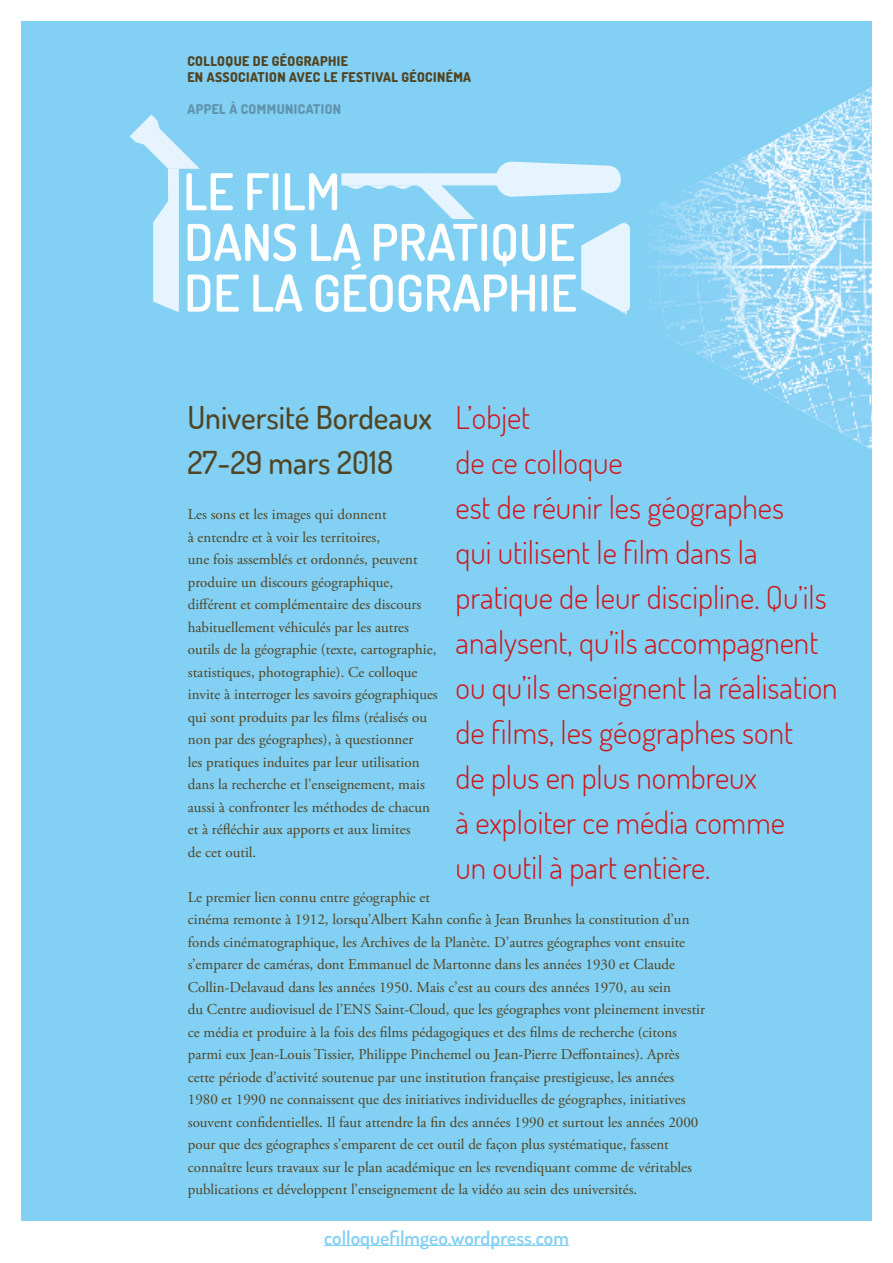
<style>
.page{position:relative;width:893px;height:1263px;background:#fff}
.page>*{position:absolute;margin:0;border:0;box-sizing:border-box;transform-origin:0 0}
.t1{font:300 31.5px/45px "Dosis";color:#cd171a}
.t2{font:500 31.5px/45px "Dosis";color:#504422}
.t3{font:600 19.5px "Dosis";color:#83d0f5}
.t4{font:15px/22.5px "Adobe Garamond Pro";color:#504422}
.t5{font:800 13.35px/16px "Dosis";letter-spacing:.03em;color:#504422}
.t6{font:800 13.35px "Dosis";letter-spacing:.03em;color:#6094ad}
</style>
<div class="page">
<div style="left:21px;top:21px;width:851px;height:1199px;background:#83d0f5"></div>
<img style="left:621px;top:87px;width:251px;height:362px">
<svg style="left:628px;top:90px;width:164px;height:344px"></svg>
<svg style="left:130px;top:115px;width:491px;height:197px"></svg>
<div style="left:618px;top:300px;width:12px;height:12px;background:#e5f4fd;border-radius:50%"></div>
<div style="left:618px;top:223px;width:12px;height:12px;background:#e5f4fd;border-radius:50%"></div>
<div style="left:617px;top:230px;width:13px;height:76px;background:#e5f4fd"></div>
<hr style="left:324px;top:1245px;width:245px;height:1px;background:#83d0f5">
<p class="t5" style="left:187px;top:53px;width:285px">COLLOQUE DE GÉOGRAPHIE<br>EN ASSOCIATION AVEC LE FESTIVAL GÉOCINÉMA</p>
<p class="t6" style="left:187px;top:101px;width:155px">APPEL À COMMUNICATION</p>
<p class="t1" style="left:455px;top:394px;width:384px">L’objet<br>de ce colloque<br>est de réunir les géographes<br>qui utilisent le film dans la pratique de leur discipline. Qu’ils analysent, qu’ils accompagnent ou qu’ils enseignent la réalisation de films, les géographes sont<br>de plus en plus nombreux<br>à exploiter ce média comme<br>un outil à part entière.</p>
<h1 class="t2" style="left:187px;top:394px;width:246px">Université Bordeaux<br>27-29 mars 2018</h1>
<p class="t4" style="left:188px;top:504px;width:251px">Les sons et les images qui donnent<br>à entendre et à voir les territoires,<br>une fois assemblés et ordonnés, peuvent produire un discours géographique, différent et complémentaire des discours habituellement véhiculés par les autres outils de la géographie (texte, cartographie, statistiques, photographie). Ce colloque invite à interroger les savoirs géographiques qui sont produits par les films (réalisés ou non par des géographes), à questionner<br>les pratiques induites par leur utilisation dans la recherche et l’enseignement, mais aussi à confronter les méthodes de chacun et à réfléchir aux apports et aux limites<br>de cet outil.</p>
<p class="t4" style="left:188px;top:886px;width:519px">Le premier lien connu entre géographie et<br>cinéma remonte à 1912, lorsqu’Albert Kahn confie à Jean Brunhes la constitution d’un fonds cinématographique, les Archives de la Planète. D’autres géographes vont ensuite s’emparer de caméras, dont Emmanuel de Martonne dans les années 1930 et Claude Collin-Delavaud dans les années 1950. Mais c’est au cours des années 1970, au sein<br>du Centre audiovisuel de l’ENS Saint-Cloud, que les géographes vont pleinement investir ce média et produire à la fois des films pédagogiques et des films de recherche (citons parmi eux Jean-Louis Tissier, Philippe Pinchemel ou Jean-Pierre Deffontaines). Après cette période d’activité soutenue par une institution française prestigieuse, les années 1980 et 1990 ne connaissent que des initiatives individuelles de géographes, initiatives souvent confidentielles. Il faut attendre la fin des années 1990 et surtout les années 2000 pour que des géographes s’emparent de cet outil de façon plus systématique, fassent connaître leurs travaux sur le plan académique en les revendiquant comme de véritables publications et développent l’enseignement de la vidéo au sein des universités.</p>
<h2 class="t3" style="left:324px;top:1225px;width:246px">colloquefilmgeo.wordpress.com</h2>
</div>
